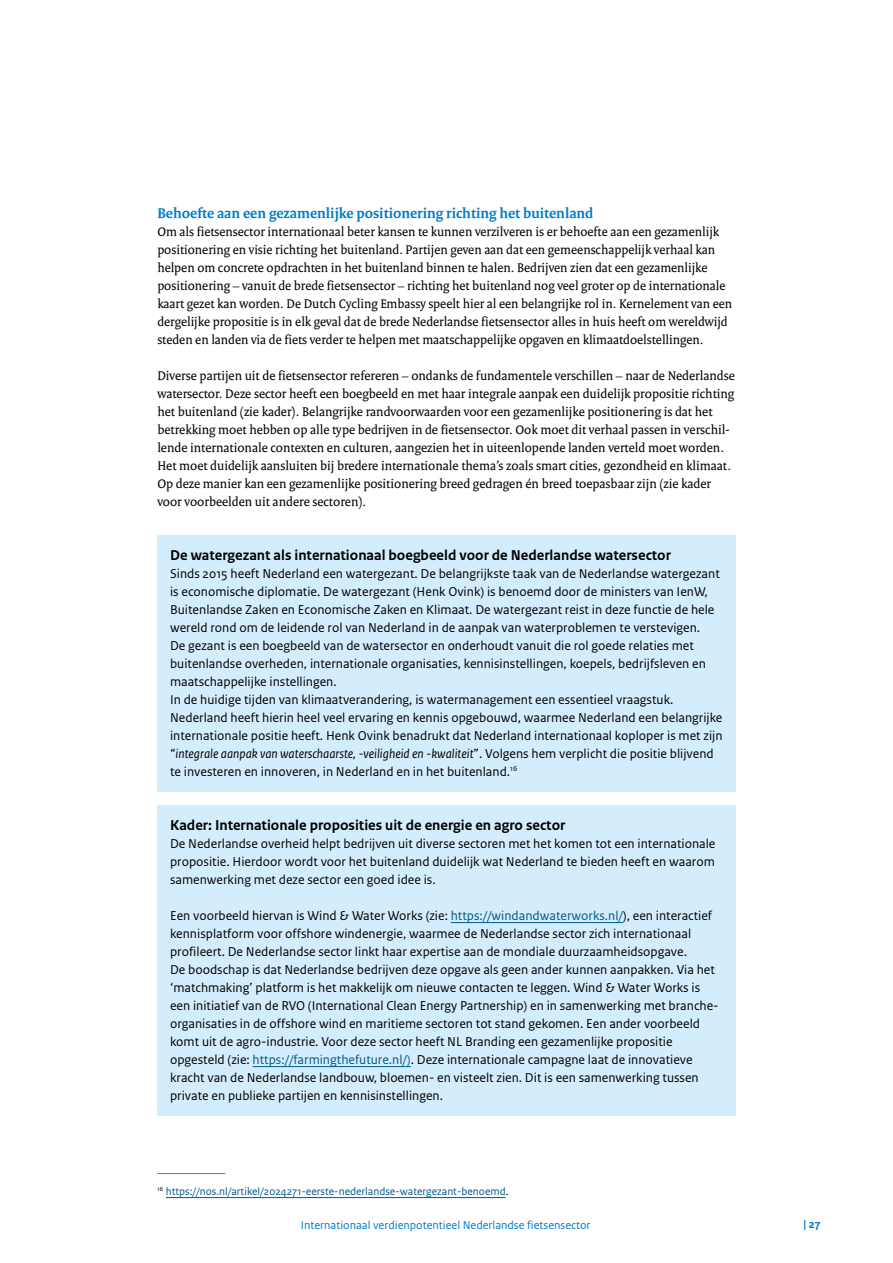
<style>
.page{position:relative;width:893px;height:1263px;background:#fff}
.page>*{position:absolute;margin:0;border:0;box-sizing:border-box;transform-origin:0 0}
.t1{font:700 15px "Rijksoverheid Sans Text";color:#000}
.t2{font:700 15px "Rijksoverheid Serif";color:#007bc7}
.t3{font:13.5px/18px "Rijksoverheid Sans Text";color:#000}
.t4{font:13.5px/18px "Rijksoverheid Serif";color:#000}
.t5{font:12px "Rijksoverheid Sans Text";color:#007bc7}
.t6{font:700 12px "Rijksoverheid Sans Text";color:#007bc7}
.t7{font:11.25px "Rijksoverheid Sans Text";color:#00598c}
.s1{font-style:italic}
.s2{color:#00598c}
.s3{color:#000}
</style>
<div class="page">
<div style="left:157px;top:535px;width:579px;height:256px;background:#d4edfc"></div>
<div style="left:157px;top:805px;width:579px;height:310px;background:#d4edfc"></div>
<hr style="left:451px;top:922px;width:172px;height:1px;background:#00598c">
<hr style="left:253px;top:1066px;width:158px;height:1px;background:#00598c">
<hr style="left:157px;top:1173px;width:68px;height:1px;background:#009fe3">
<hr style="left:166px;top:1197px;width:340px;height:1px;background:#00598c">
<p class="t2" style="left:157px;top:204px;width:438px">Behoefte aan een gezamenlijke positionering richting het buitenland</p>
<p class="t4" style="left:157px;top:222px;width:576px">Om als fietsensector internationaal beter kansen te kunnen verzilveren is er behoefte aan een gezamenlijk positionering en visie richting het buitenland. Partijen geven aan dat een gemeenschappelijk verhaal kan helpen om concrete opdrachten in het buitenland binnen te halen. Bedrijven zien dat een gezamenlijke positionering – vanuit de brede fietsensector – richting het buitenland nog veel groter op de internationale kaart gezet kan worden. De Dutch Cycling Embassy speelt hier al een belangrijke rol in. Kernelement van een dergelijke propositie is in elk geval dat de brede Nederlandse fietsensector alles in huis heeft om wereldwijd steden en landen via de fiets verder te helpen met maatschappelijke opgaven en klimaatdoelstellingen.</p>
<p class="t4" style="left:157px;top:366px;width:579px">Diverse partijen uit de fietsensector refereren – ondanks de fundamentele verschillen – naar de Nederlandse watersector. Deze sector heeft een boegbeeld en met haar integrale aanpak een duidelijk propositie richting het buitenland (zie kader). Belangrijke randvoorwaarden voor een gezamenlijke positionering is dat het betrekking moet hebben op alle type bedrijven in de fietsensector. Ook moet dit verhaal passen in verschil&shy;lende internationale contexten en culturen, aangezien het in uiteenlopende landen verteld moet worden.<br>Het moet duidelijk aansluiten bij bredere internationale thema’s zoals smart cities, gezondheid en klimaat.<br>Op deze manier kan een gezamenlijke positionering breed gedragen én breed toepasbaar zijn (zie kader voor voorbeelden uit andere sectoren).</p>
<p class="t1" style="left:170px;top:546px;width:502px">De watergezant als internationaal boegbeeld voor de Nederlandse watersector</p>
<p class="t3" style="left:170px;top:565px;width:554px">Sinds 2015 heeft Nederland een watergezant. De belangrijkste taak van de Nederlandse watergezant is economische diplomatie. De watergezant (Henk Ovink) is benoemd door de ministers van IenW, Buitenlandse Zaken en Economische Zaken en Klimaat. De watergezant reist in deze functie de hele wereld rond om de leidende rol van Nederland in de aanpak van waterproblemen te verstevigen.<br>De gezant is een boegbeeld van de watersector en onderhoudt vanuit die rol goede relaties met buitenlandse overheden, internationale organisaties, kennisinstellingen, koepels, bedrijfsleven en maatschappelijke instellingen.<br>In de huidige tijden van klimaatverandering, is watermanagement een essentieel vraagstuk.<br>Nederland heeft hierin heel veel ervaring en kennis opgebouwd, waarmee Nederland een belangrijke internationale positie heeft. Henk Ovink benadrukt dat Nederland internationaal koploper is met zijn “<span class="s1">integrale aanpak van waterschaarste, -veiligheid en -kwaliteit</span>”. Volgens hem verplicht die positie blijvend te investeren en innoveren, in Nederland en in het buitenland.<sup>16</sup></p>
<p class="t1" style="left:170px;top:816px;width:397px">Kader: Internationale proposities uit de energie en agro sector</p>
<p class="t3" style="left:170px;top:835px;width:547px;text-align:justify">De Nederlandse overheid helpt bedrijven uit diverse sectoren met het komen tot een internationale propositie. Hierdoor wordt voor het buitenland duidelijk wat Nederland te bieden heeft en waarom samenwerking met deze sector een goed idee is.</p>
<p class="t3" style="left:170px;top:907px;width:550px">Een voorbeeld hiervan is Wind &amp; Water Works (zie: <span class="s2">https://windandwaterworks.nl/</span>), een interactief kennisplatform voor offshore windenergie, waarmee de Nederlandse sector zich internationaal profileert. De Nederlandse sector linkt haar expertise aan de mondiale duurzaamheidsopgave.<br>De boodschap is dat Nederlandse bedrijven deze opgave als geen ander kunnen aanpakken. Via het ‘matchmaking’ platform is het makkelijk om nieuwe contacten te leggen. Wind &amp; Water Works is een initiatief van de RVO (International Clean Energy Partnership) en in samenwerking met branche&shy;organisaties in de offshore wind en maritieme sectoren tot stand gekomen. Een ander voorbeeld komt uit de agro-industrie. Voor deze sector heeft NL Branding een gezamenlijke propositie opgesteld (zie: <span class="s2">https://farmingthefuture.nl/)</span>. Deze internationale campagne laat de innovatieve kracht van de Nederlandse landbouw, bloemen- en visteelt zien. Dit is een samenwerking tussen private en publieke partijen en kennisinstellingen.</p>
<p class="t7" style="left:157px;top:1185px;width:353px"><sup>16</sup> https://nos.nl/artikel/2024271-eerste-nederlandse-watergezant-benoemd<span class="s3">.</span></p>
<p class="t5" style="left:301px;top:1218px;width:291px">Internationaal verdienpotentieel Nederlandse fietsensector</p>
<p class="t6" style="left:803px;top:1217px;width:19px">| 27</p>
</div>
